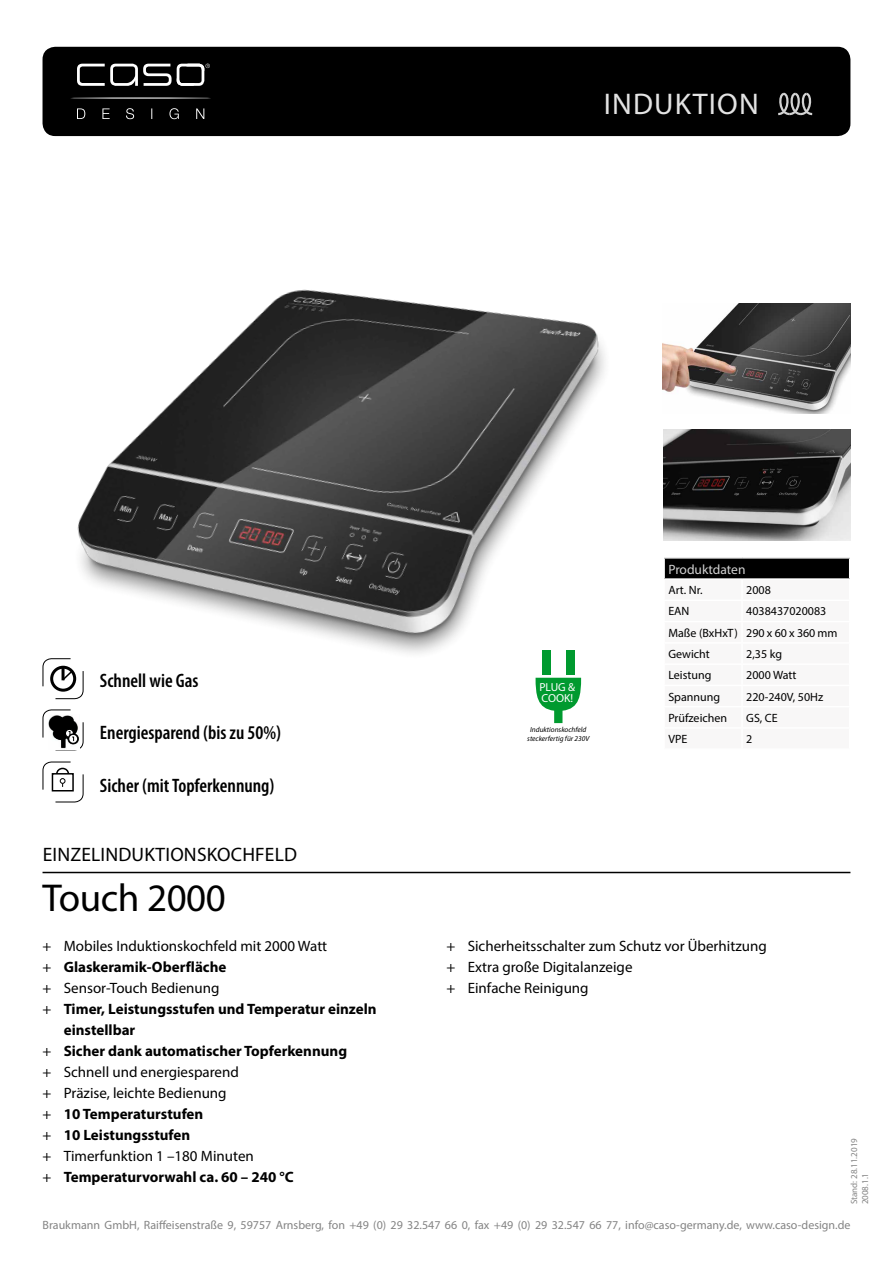
<style>
.page{position:relative;width:893px;height:1263px;background:#fff}
.page>*{position:absolute;margin:0;border:0;box-sizing:border-box;transform-origin:0 0}
.t1{font:39px "Myriad Pro";letter-spacing:-.01em;color:#000}
.t2{font:30px "Myriad Pro";letter-spacing:.04em;color:#e3e3e3}
.t3{font:600 condensed 19.5px "Myriad Pro";color:#000}
.t4{font:19.5px "Myriad Pro";letter-spacing:.01em;color:#000}
.t5{font:15px/21px "Myriad Pro";color:#000}
.t6{font:700 15px "Myriad Pro";color:#000}
.t7{font:13.5px "Myriad Pro";color:#d2d2d2}
.t8{font:12px "Myriad Pro";color:#848484}
.t9{font:12px/21.3px "Myriad Pro";color:#000}
.t10{font:11.7px/11.7px "Myriad Pro";color:#fff}
.t11{font:9px/10.8px "Myriad Pro";color:#848484}
.t12{font:italic 7.35px/8.9px "Myriad Pro";color:#000;text-align:center}
.s1{font-weight:400}
</style>
<div class="page">
<img style="left:663px;top:429px;width:187px;height:111px">
<img style="left:663px;top:303px;width:187px;height:111px">
<div style="left:542px;top:649px;width:9px;height:25px;background:#009a2f"></div>
<div style="left:566px;top:649px;width:8px;height:25px;background:#009a2f"></div>
<svg style="left:536px;top:678px;width:45px;height:45px"></svg>
<svg style="left:42px;top:658px;width:42px;height:41px"></svg>
<svg style="left:42px;top:761px;width:42px;height:42px"></svg>
<svg style="left:42px;top:709px;width:42px;height:42px"></svg>
<div style="left:43px;top:47px;width:807px;height:89px;background:#000;border-radius:13px"></div>
<hr style="left:70px;top:97px;width:141px;height:2px;background:#fff;border-radius:50%">
<svg style="left:77px;top:64px;width:133px;height:22px"></svg>
<svg style="left:77px;top:108px;width:127px;height:11px"></svg>
<hr style="left:43px;top:872px;width:807px;height:1px;background:#000">
<svg style="left:778px;top:92px;width:35px;height:24px"></svg>
<img style="left:77px;top:289px;width:528px;height:369px">
<div style="left:664px;top:559px;width:186px;height:20px;background:#000"></div>
<h2 class="t2" style="left:604px;top:85px;width:156px">INDUKTION</h2>
<h3 class="t3" style="left:100px;top:668px;width:100px">Schnell wie Gas</h3>
<h3 class="t3" style="left:100px;top:720px;width:183px">Energiesparend (bis zu 50%)</h3>
<h3 class="t3" style="left:100px;top:773px;width:176px">Sicher (mit Topferkennung)</h3>
<h3 class="t4" style="left:43px;top:842px;width:256px">EINZELINDUKTIONSKOCHFELD</h3>
<h1 class="t1" style="left:43px;top:873px;width:185px">Touch 2000</h1>
<p class="t5" style="left:43px;top:935px;width:286px">+ Mobiles Induktionskochfeld mit 2000 Watt</p>
<p class="t6" style="left:43px;top:957px;width:185px"><span class="s1">+</span> Glaskeramik-Oberfläche</p>
<p class="t5" style="left:43px;top:977px;width:179px">+ Sensor-Touch Bedienung</p>
<p class="t6" style="left:43px;top:999px;width:336px"><span class="s1">+</span> Timer, Leistungsstufen und Temperatur einzeln</p>
<p class="t6" style="left:64px;top:1020px;width:73px">einstellbar</p>
<p class="t6" style="left:43px;top:1041px;width:306px"><span class="s1">+</span> Sicher dank automatischer Topferkennung</p>
<p class="t5" style="left:43px;top:1061px;width:198px">+ Schnell und energiesparend</p>
<p class="t5" style="left:43px;top:1082px;width:186px">+ Präzise, leichte Bedienung</p>
<p class="t6" style="left:43px;top:1104px;width:162px"><span class="s1">+</span> 10 Temperaturstufen</p>
<p class="t6" style="left:43px;top:1125px;width:149px"><span class="s1">+</span> 10 Leistungsstufen</p>
<p class="t5" style="left:43px;top:1145px;width:213px">+ Timerfunktion 1 –180 Minuten</p>
<p class="t6" style="left:43px;top:1167px;width:253px"><span class="s1">+</span> Temperaturvorwahl ca. 60 – 240 °C</p>
<p class="t10" style="left:539px;top:681px;width:37px">PLUG &amp;<br>COOK!</p>
<p class="t12" style="left:527px;top:725px;width:64px">Induktionskochfeld steckerfertig für 230V</p>
<p class="t7" style="left:668px;top:561px;width:79px">Produktdaten</p>
<p class="t9" style="left:668px;top:579px;width:36px">Art. Nr.</p>
<p class="t9" style="left:746px;top:579px;width:26px">2008</p>
<p class="t9" style="left:668px;top:601px;width:23px">EAN</p>
<p class="t9" style="left:668px;top:601px;width:171px;text-indent:78px">4038437020083<br>Maße (BxHxT) 290 x 60 x 360 mm<br>Gewicht</p>
<p class="t9" style="left:746px;top:643px;width:37px">2,35 kg</p>
<p class="t9" style="left:668px;top:664px;width:45px">Leistung</p>
<p class="t9" style="left:746px;top:664px;width:52px">2000 Watt</p>
<p class="t9" style="left:668px;top:686px;width:53px">Spannung</p>
<p class="t9" style="left:746px;top:686px;width:79px">220-240V, 50Hz</p>
<p class="t9" style="left:668px;top:707px;width:60px">Prüfzeichen</p>
<p class="t9" style="left:746px;top:707px;width:33px">GS, CE</p>
<p class="t9" style="left:668px;top:728px;width:20px">VPE</p>
<p class="t9" style="left:746px;top:728px;width:8px">2</p>
<p class="t5" style="left:446px;top:935px;width:322px">+ Sicherheitsschalter zum Schutz vor Überhitzung + Extra große Digitalanzeige<br>+ Einfache Reinigung</p>
<p class="t11" style="left:849px;top:1204px;width:68px;rotate:-90deg">Stand: 28.11.2019<br>2008.1.1</p>
<p class="t8" style="left:43px;top:1217px;width:809px">Braukmann GmbH, Raiffeisenstraße 9, 59757 Arnsberg, fon +49 (0) 29 32.547 66 0, fax +49 (0) 29 32.547 66 77, info@caso-germany.de, www.caso-design.de</p>
</div>
